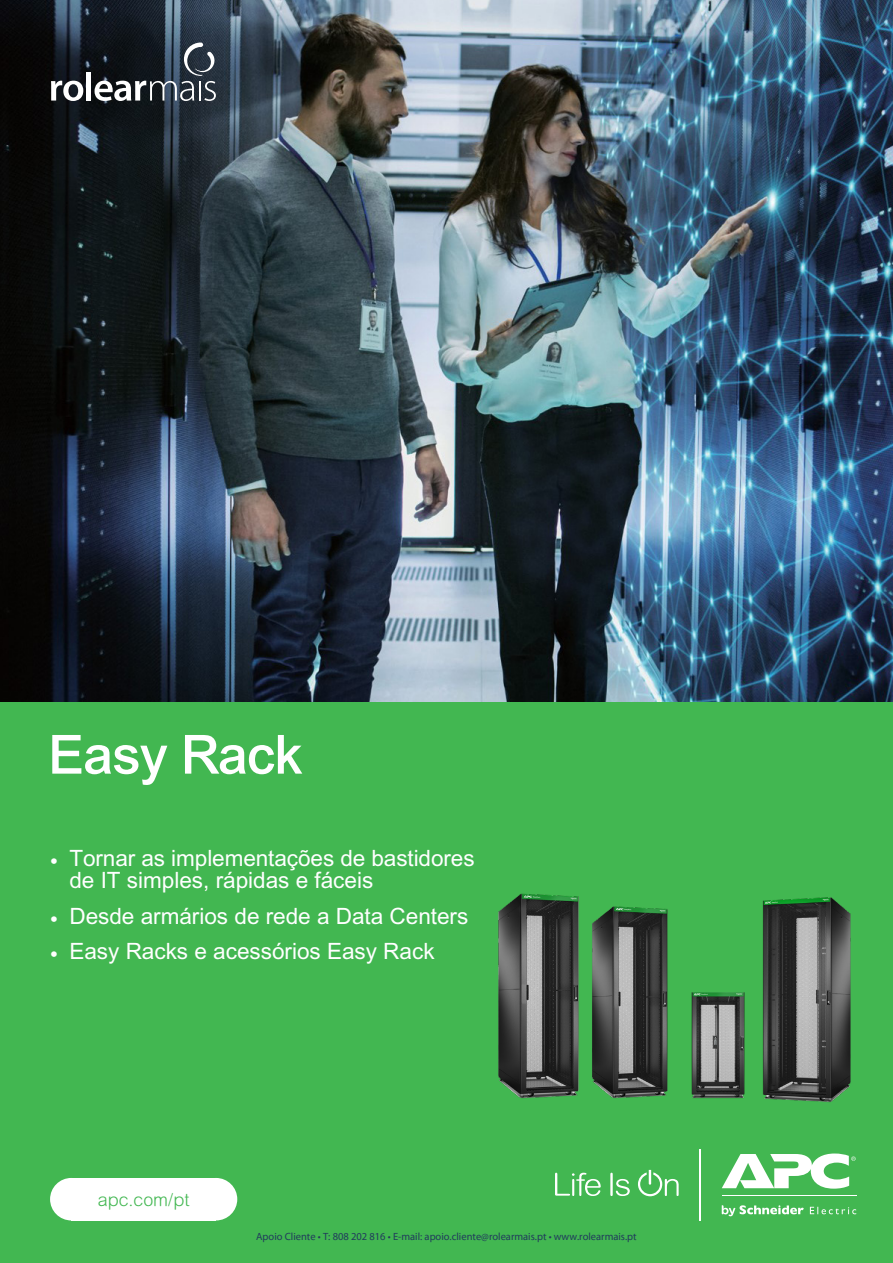
<style>
.page{position:relative;width:893px;height:1263px;background:#fff}
.page>*{position:absolute;margin:0;border:0;box-sizing:border-box;transform-origin:0 0}
.t1{font:500 54px "Arial MT Std";letter-spacing:-.02em;color:#fff}
.t2{font:22.5px/22.5px "Arial MT Pro";color:#fff}
.t3{font:300 18px "Arial Rounded MT Pro";letter-spacing:.04em;color:#42b751}
.t4{font:10.5px "Myriad Pro";color:#213b5c}
</style>
<div class="page">
<div style="left:0;top:702px;width:893px;height:561px;background:#42b751"></div>
<div style="left:71px;top:1178px;width:145px;height:42px;background:#fff"></div>
<div style="left:195px;top:1178px;width:42px;height:42px;background:#fff;border-radius:50%"></div>
<div style="left:50px;top:1178px;width:43px;height:42px;background:#fff;border-radius:50%"></div>
<svg style="left:555px;top:1173px;width:46px;height:23px"></svg>
<svg style="left:610px;top:1173px;width:20px;height:23px"></svg>
<svg style="left:638px;top:1170px;width:41px;height:26px"></svg>
<hr style="left:700px;top:1149px;width:1px;height:71px;background:#fff">
<hr style="left:722px;top:1195px;width:134px;height:1px;background:#fff">
<svg style="left:722px;top:1205px;width:134px;height:11px"></svg>
<svg style="left:722px;top:1153px;width:134px;height:36px"></svg>
<img style="left:0;top:0;width:893px;height:702px">
<img style="left:498px;top:893px;width:353px;height:209px">
<svg style="left:51px;top:81px;width:32px;height:20px"></svg>
<div style="left:86px;top:72px;width:5px;height:29px;background:#fff"></div>
<svg style="left:95px;top:43px;width:121px;height:58px;background:#40474f"></svg>
<p class="t1" style="left:48px;top:723px;width:256px">Easy Rack</p>
<p class="t2" style="left:69px;top:848px;width:407px;text-indent:-19px">• Tornar as implementações de bastidores de IT simples, rápidas e fáceis</p>
<p class="t2" style="left:50px;top:905px;width:420px">• Desde armários de rede a Data Centers</p>
<p class="t2" style="left:50px;top:941px;width:386px">• Easy Racks e acessórios Easy Rack</p>
<p class="t3" style="left:98px;top:1189px;width:93px">apc.com/pt</p>
<p class="t3" style="left:67px;top:1189px;width:135px">www.se.com/cn</p>
<p class="t4" style="left:256px;top:1229px;width:382px">Apoio Cliente • T: 808 202 816 • E-mail: apoio.cliente@rolearmais.pt • www.rolearmais.pt</p>
</div>
